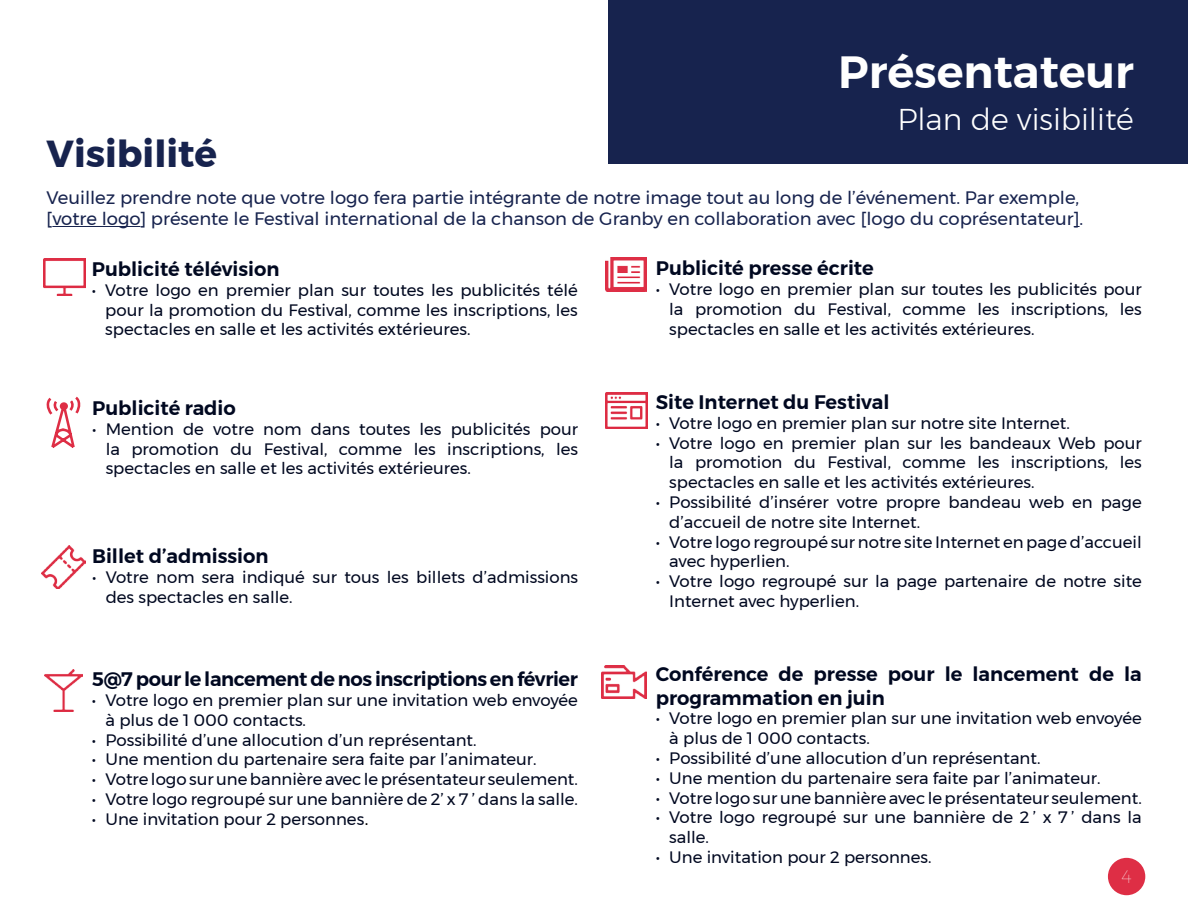
<style>
.page{position:relative;width:1188px;height:918px;background:#fff}
.page>*{position:absolute;margin:0;border:0;box-sizing:border-box;transform-origin:0 0}
.t1{font:600 45px "Montserrat";color:#fff}
.t2{font:700 37.5px "Montserrat";color:#17234e}
.t3{font:300 30px "Montserrat";color:#fff}
.t4{font:600 19.5px/23.4px "Montserrat";color:#000820}
.t5{font:600 19.5px "Montserrat";letter-spacing:-.02em;color:#000820}
.t6{font:18px/21.6px "Montserrat";color:#17234e}
.t7{font:100 18px "Montserrat";color:#fff}
.t8{font:16.5px/19.8px "Montserrat";color:#000820}
.s1{font-family:"Trade Gothic LT Std";color:#000}
</style>
<div class="page">
<div style="left:609px;top:0;width:579px;height:164px;background:#17234e"></div>
<div style="left:1108px;top:858px;width:37px;height:37px;background:#de2e45;border-radius:50%"></div>
<hr style="left:52px;top:226px;width:88px;height:1px;background:#17234e">
<svg style="left:47px;top:396px;width:33px;height:52px"></svg>
<img style="left:43px;top:258px;width:42px;height:37px">
<img style="left:605px;top:257px;width:41px;height:34px">
<img style="left:605px;top:393px;width:42px;height:35px">
<img style="left:42px;top:546px;width:44px;height:43px">
<img style="left:45px;top:669px;width:37px;height:43px">
<img style="left:601px;top:665px;width:46px;height:34px">
<h2 class="t2" style="left:47px;top:123px;width:172px">Visibilité</h2>
<h1 class="t1" style="left:838px;top:36px;width:297px">Présentateur</h1>
<h3 class="t3" style="left:897px;top:97px;width:238px">Plan de visibilité</h3>
<p class="t6" style="left:47px;top:186px;width:1038px">Veuillez prendre note que votre logo fera partie intégrante de notre image tout au long de l’événement. Par exemple, [votre logo] présente le Festival international de la chanson de Granby en collaboration avec [logo du coprésentateur].</p>
<p class="t4" style="left:92px;top:257px;width:189px">Publicité télévision</p>
<p class="t8" style="left:105px;top:280px;width:474px;text-align:justify;text-indent:-13px">• Votre logo en premier plan sur toutes les publicités télé pour la promotion du Festival, comme les inscriptions, les spectacles en salle et les activités extérieures.</p>
<p class="t4" style="left:92px;top:396px;width:145px">Publicité radio</p>
<p class="t8" style="left:106px;top:419px;width:474px;text-align:justify;text-indent:-13px">• Mention de votre nom dans toutes les publicités pour la promotion du Festival, comme les inscriptions, les spectacles en salle et les activités extérieures.</p>
<p class="t4" style="left:92px;top:545px;width:178px">Billet d’admission</p>
<p class="t8" style="left:106px;top:567px;width:474px;text-indent:-13px">• Votre nom sera indiqué sur tous les billets d’admissions des spectacles en salle.</p>
<p class="t5" style="left:92px;top:664px;width:487px">5@7 pour le lancement de nos inscriptions en février</p>
<p class="t8" style="left:105px;top:690px;width:474px;text-indent:-13px">• Votre logo en premier plan sur une invitation web envoyée à plus de 1 000 contacts.</p>
<p class="t8" style="left:92px;top:730px;width:386px">• Possibilité d’une allocution d’un représentant.</p>
<p class="t8" style="left:92px;top:749px;width:446px">• Une mention du partenaire sera faite par l’animateur.</p>
<p class="t8" style="left:92px;top:769px;width:487px">• Votre logo sur une bannière avec le présentateur seulement.</p>
<p class="t8" style="left:92px;top:789px;width:487px">• Votre logo regroupé sur une bannière de 2’ x 7 ’ dans la salle.</p>
<p class="t8" style="left:92px;top:809px;width:279px">• Une invitation pour 2 personnes<span class="s1">.</span></p>
<p class="t4" style="left:656px;top:257px;width:219px">Publicité presse écrite</p>
<p class="t8" style="left:669px;top:279px;width:474px;text-align:justify;text-indent:-13px">• Votre logo en premier plan sur toutes les publicités pour la promotion du Festival, comme les inscriptions, les spectacles en salle et les activités extérieures.</p>
<p class="t4" style="left:656px;top:390px;width:235px">Site Internet du Festival</p>
<p class="t8" style="left:656px;top:413px;width:416px">• Votre logo en premier plan sur notre site Internet.</p>
<p class="t8" style="left:669px;top:433px;width:474px;text-align:justify;text-indent:-13px">• Votre logo en premier plan sur les bandeaux Web pour la promotion du Festival, comme les inscriptions, les spectacles en salle et les activités extérieures.</p>
<p class="t8" style="left:669px;top:492px;width:474px;text-indent:-13px">• Possibilité d’insérer votre propre bandeau web en page d’accueil de notre site Internet.</p>
<p class="t8" style="left:669px;top:532px;width:474px;text-indent:-13px">• Votre logo regroupé sur notre site Internet en page d’accueil avec hyperlien.</p>
<p class="t8" style="left:669px;top:571px;width:474px;text-indent:-13px">• Votre logo regroupé sur la page partenaire de notre site<br>Internet avec hyperlien.</p>
<p class="t4" style="left:656px;top:663px;width:488px">Conférence de presse pour le lancement de la programmation en juin</p>
<p class="t8" style="left:669px;top:708px;width:474px;text-indent:-13px">• Votre logo en premier plan sur une invitation web envoyée à plus de 1 000 contacts.</p>
<p class="t8" style="left:656px;top:748px;width:386px">• Possibilité d’une allocution d’un représentant.</p>
<p class="t8" style="left:656px;top:768px;width:446px">• Une mention du partenaire sera faite par l’animateur.</p>
<p class="t8" style="left:656px;top:788px;width:487px">• Votre logo sur une bannière avec le présentateur seulement.</p>
<p class="t8" style="left:669px;top:807px;width:474px;text-indent:-13px">• Votre logo regroupé sur une bannière de 2 ’ x 7 ’ dans la salle.</p>
<p class="t8" style="left:656px;top:847px;width:277px">• Une invitation pour 2 personnes.</p>
<p class="t7" style="left:1121px;top:863px;width:12px">4</p>
</div>
